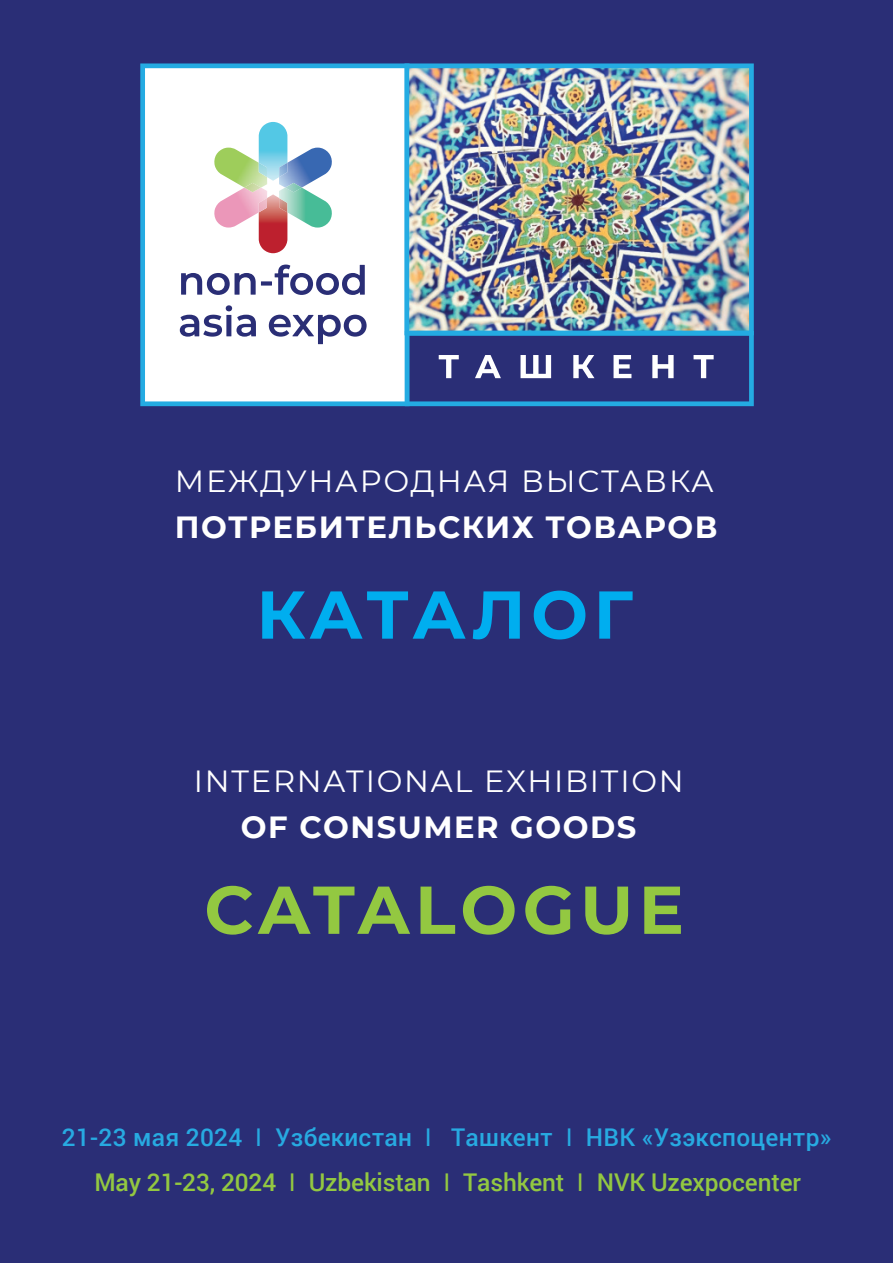
<style>
.page{position:relative;width:893px;height:1263px;background:#2a2e76}
.page>*{position:absolute;margin:0;border:0;box-sizing:border-box;transform-origin:0 0}
.t1{font:700 67.5px "Montserrat";letter-spacing:.075em;color:#93c841}
.t2{font:700 67.5px "Montserrat";letter-spacing:.06em;color:#00aeef}
.t3{font:30.6px "Montserrat";letter-spacing:.06em;color:#fff}
.t4{font:700 30.6px "Montserrat";letter-spacing:.05em;color:#fff}
.t5{font:500 24.45px/45px "Roboto";letter-spacing:-.005em;color:#27aae1;text-align:center}
.s1{font-weight:400}
.s2{color:#93c841}
.s3{font-weight:400;color:#93c841}
</style>
<div class="page">
<svg style="left:140px;top:63px;width:265px;height:343px;background:#d5e0ea"></svg>
<img style="left:404px;top:63px;width:350px;height:272px">
<svg style="left:405px;top:331px;width:349px;height:75px"></svg>
<p class="t3" style="left:175px;top:460px;width:541px">МЕЖДУНАРОДНАЯ ВЫСТАВКА</p>
<p class="t4" style="left:175px;top:505px;width:544px">ПОТРЕБИТЕЛЬСКИХ ТОВАРОВ</p>
<h1 class="t2" style="left:256px;top:566px;width:378px">КАТАЛОГ</h1>
<p class="t3" style="left:194px;top:760px;width:491px">INTERNATIONAL EXHIBITION</p>
<p class="t4" style="left:241px;top:805px;width:397px">OF CONSUMER GOODS</p>
<h1 class="t1" style="left:204px;top:861px;width:481px">CATALOGUE</h1>
<p class="t5" style="left:62px;top:1114px;width:771px">21-23 мая 2024 <span class="s1">I</span> Узбекистан <span class="s1">I</span> Ташкент <span class="s1">I</span> НВК «Узэкспоцентр»<br><span class="s2">May 21-23, 2024</span> <span class="s3">I</span> <span class="s2">Uzbekistan</span> <span class="s3">I</span> <span class="s2">Tashkent</span> <span class="s3">I</span> <span class="s2">NVK Uzexpocenter</span></p>
</div>
